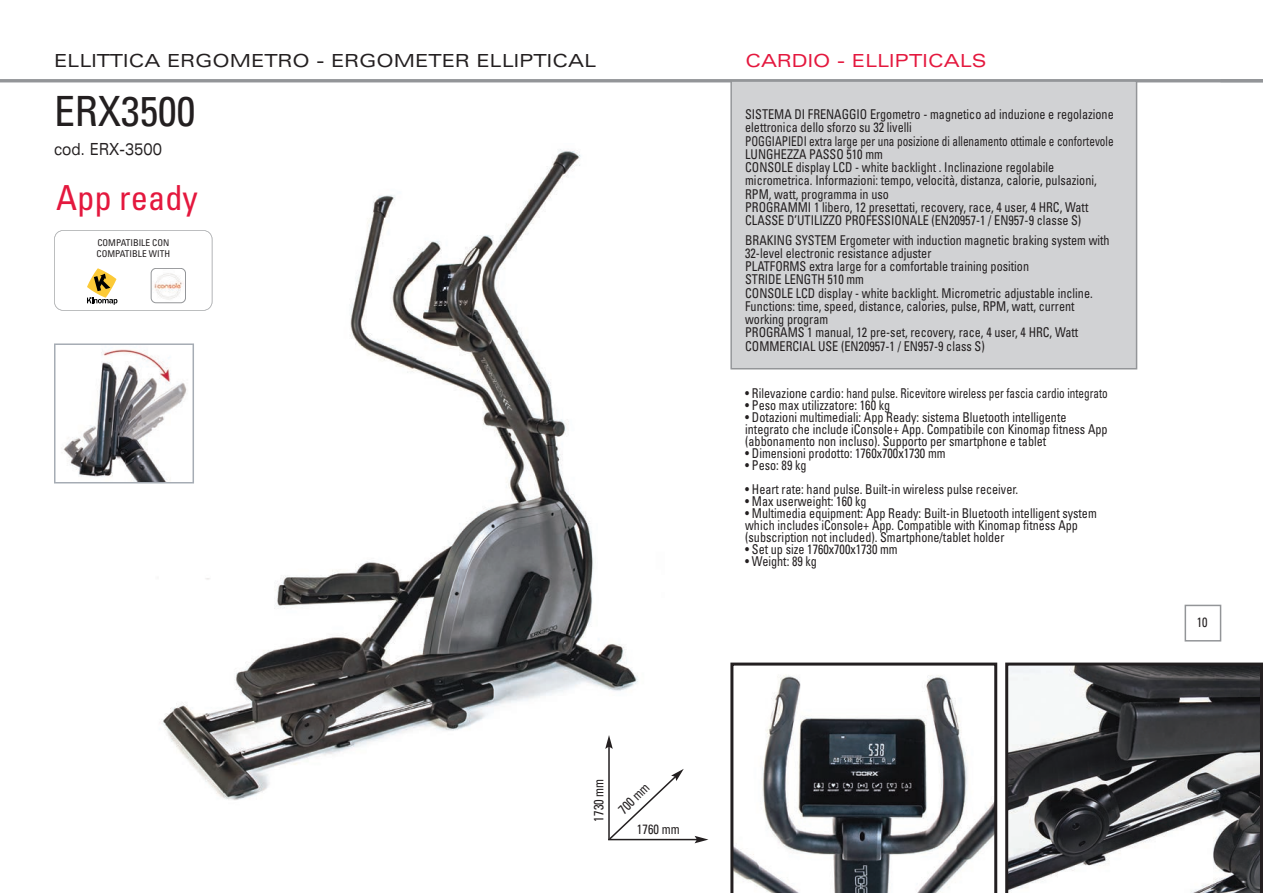
<style>
.page{position:relative;width:1263px;height:893px;background:#fff}
.page>*{position:absolute;margin:0;border:0;box-sizing:border-box;transform-origin:0 0}
.t1{font:condensed 41.7px "Univers LT Std";color:#231f20}
.t2{font:condensed 34.5px "Univers LT Std";color:#e4183e}
.t3{font:expanded 18px "Univers LT Std";color:#231f20}
.t4{font:expanded 18px "Univers LT Std";color:#e4183e}
.t5{font:expanded 16.65px "Univers LT Std";color:#231f20;scale:.75 1}
.t6{font:condensed 13.5px/13.2px "Univers LT Std";color:#231f20;scale:.9 1}
.t7{font:condensed 13.5px "Univers LT Std";color:#231f20;scale:.83 1}
.t8{font:condensed 13.5px "Univers LT Std";color:#231f20;scale:.92 1}
.t9{font:condensed 9.3px "Univers LT Std";color:#231f20}
</style>
<div class="page">
<img style="left:125px;top:149px;width:513px;height:651px">
<div style="left:1184px;top:605px;width:37px;height:36px;border:2px solid #939598"></div>
<svg style="left:1005px;top:663px;width:258px;height:230px"></svg>
<svg style="left:730px;top:663px;width:267px;height:230px"></svg>
<hr style="left:0;top:79px;width:1263px;height:3px;background:#939598">
<svg style="left:608px;top:769px;width:76px;height:72px"></svg>
<hr style="left:608px;top:746px;width:2px;height:94px;background:#231f20">
<svg style="left:605px;top:735px;width:8px;height:14px"></svg>
<hr style="left:608px;top:839px;width:89px;height:1px;background:#231f20">
<svg style="left:695px;top:836px;width:13px;height:7px"></svg>
<div style="left:732px;top:82px;width:404px;height:286px;background:#d1d2d4"></div>
<div style="left:730px;top:80px;width:407px;height:289px;border:2px solid #939598"></div>
<div style="left:56px;top:245px;width:158px;height:70px;background:#fff"></div>
<svg style="left:54px;top:230px;width:158px;height:81px"></svg>
<img style="left:63px;top:346px;width:128px;height:134px">
<div style="left:54px;top:343px;width:140px;height:140px;border:2px solid #a6acb4"></div>
<p class="t3" style="left:54px;top:50px;width:544px">ELLITTICA ERGOMETRO - ERGOMETER ELLIPTICAL</p>
<p class="t1" style="left:54px;top:95px;width:143px">ERX3500</p>
<p class="t5" style="left:54px;top:139px;width:145px">cod. ERX-3500</p>
<p class="t2" style="left:56px;top:185px;width:143px">App ready</p>
<p class="t9" style="left:97px;top:239px;width:73px">COMPATIBILE CON</p>
<p class="t9" style="left:97px;top:250px;width:75px">COMPATIBLE WITH</p>
<p class="t4" style="left:745px;top:50px;width:243px">CARDIO - ELLIPTICALS</p>
<p class="t6" style="left:745px;top:109px;width:411px">SISTEMA DI FRENAGGIO Ergometro - magnetico ad induzione e regolazione elettronica dello sforzo su 32 livelli</p>
<p class="t7" style="left:745px;top:136px;width:445px">POGGIAPIEDI extra large per una posizione di allenamento ottimale e confortevole</p>
<p class="t6" style="left:745px;top:149px;width:155px">LUNGHEZZA PASSO 510 mm</p>
<p class="t6" style="left:745px;top:162px;width:392px">CONSOLE display LCD - white backlight . Inclinazione regolabile micrometrica. Informazioni: tempo, velocità, distanza, calorie, pulsazioni,<br>RPM, watt, programma in uso</p>
<p class="t6" style="left:745px;top:202px;width:383px">PROGRAMMI 1 libero, 12 presettati, recovery, race, 4 user, 4 HRC, Watt</p>
<p class="t6" style="left:745px;top:215px;width:375px">CLASSE D’UTILIZZO PROFESSIONALE (EN20957-1 / EN957-9 classe S)</p>
<p class="t6" style="left:745px;top:235px;width:406px">BRAKING SYSTEM Ergometer with induction magnetic braking system with<br>32-level electronic resistance adjuster</p>
<p class="t6" style="left:745px;top:261px;width:317px">PLATFORMS extra large for a comfortable training position</p>
<p class="t6" style="left:745px;top:274px;width:133px">STRIDE LENGTH 510 mm</p>
<p class="t6" style="left:745px;top:287px;width:388px">CONSOLE LCD display - white backlight. Micrometric adjustable incline.</p>
<p class="t6" style="left:745px;top:301px;width:367px">Functions: time, speed, distance, calories, pulse, RPM, watt, current working program</p>
<p class="t6" style="left:745px;top:327px;width:372px">PROGRAMS 1 manual, 12 pre-set, recovery, race, 4 user, 4 HRC, Watt</p>
<p class="t6" style="left:745px;top:341px;width:268px">COMMERCIAL USE (EN20957-1 / EN957-9 class S)</p>
<p class="t6" style="left:745px;top:387px;width:404px">• Rilevazione cardio: hand pulse. Ricevitore wireless per fascia cardio integrato</p>
<p class="t6" style="left:745px;top:399px;width:163px">• Peso max utilizzatore: 160 kg</p>
<p class="t6" style="left:745px;top:411px;width:358px">• Dotazioni multimediali: App Ready: sistema Bluetooth intelligente</p>
<p class="t6" style="left:745px;top:424px;width:404px;line-height:12px">integrato che include iConsole+ App. Compatibile con Kinomap fitness App (abbonamento non incluso). Supporto per smartphone e tablet</p>
<p class="t6" style="left:745px;top:447px;width:224px">• Dimensioni prodotto: 1760x700x1730 mm</p>
<p class="t6" style="left:745px;top:459px;width:70px">• Peso: 89 kg</p>
<p class="t6" style="left:745px;top:483px;width:305px">• Heart rate: hand pulse. Built-in wireless pulse receiver.</p>
<p class="t6" style="left:745px;top:495px;width:136px">• Max userweight: 160 kg</p>
<p class="t6" style="left:745px;top:508px;width:392px;line-height:12px">• Multimedia equipment: App Ready: Built-in Bluetooth intelligent system which includes iConsole+ App. Compatible with Kinomap fitness App (subscription not included). Smartphone/tablet holder</p>
<p class="t6" style="left:745px;top:543px;width:171px">• Set up size 1760x700x1730 mm</p>
<p class="t6" style="left:745px;top:555px;width:81px">• Weight: 89 kg</p>
<p class="t8" style="left:594px;top:821px;width:48px;rotate:-90deg">1730 mm</p>
<p class="t8" style="left:617px;top:808px;width:42px;rotate:-45deg">700 mm</p>
<p class="t8" style="left:637px;top:824px;width:48px">1760 mm</p>
<p class="t6" style="left:1197px;top:617px;width:13px">10</p>
</div>
